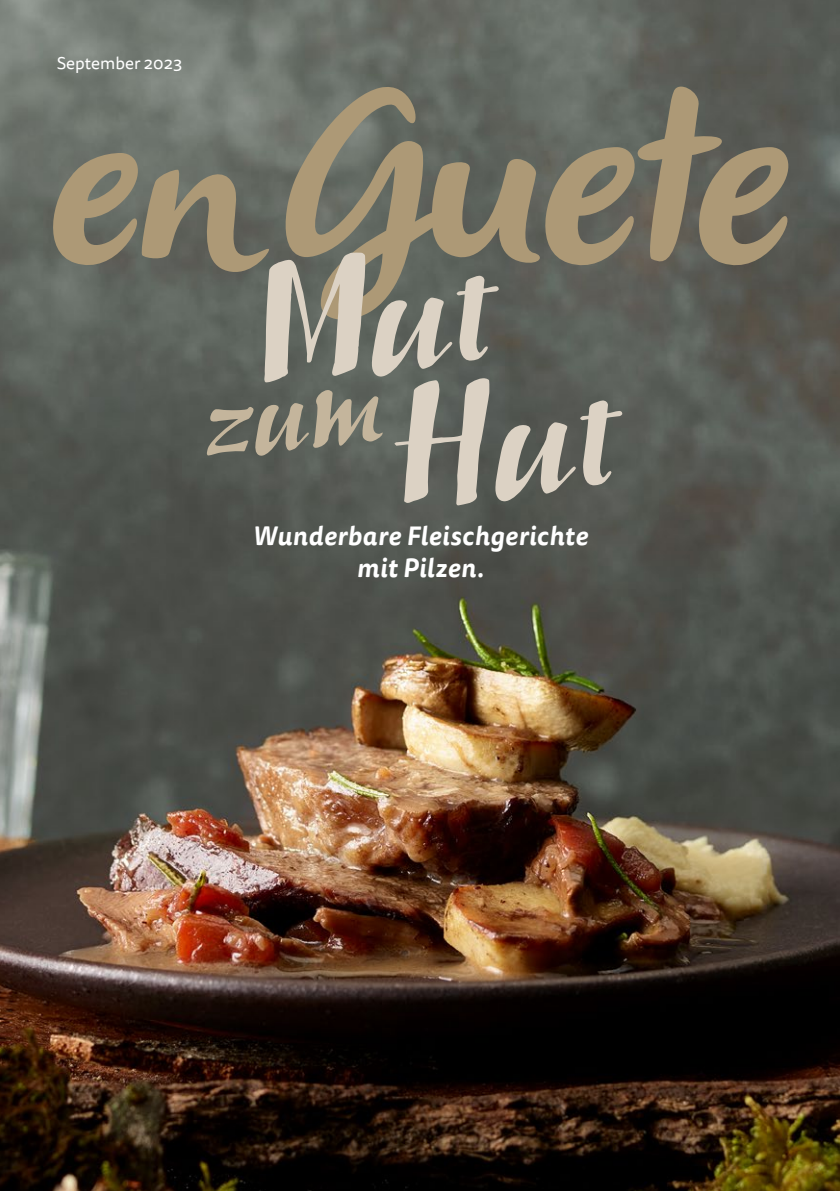
<style>
.page{position:relative;width:840px;height:1191px;background:#fff}
.page>*{position:absolute;margin:0;border:0;box-sizing:border-box;transform-origin:0 0}
.t1{font:italic 238px "Olivier";color:#ad9976}
.t2{font:italic 162px/135px "Bambusa Pro Basic";color:#dcd2c4}
.t3{font:italic 700 26px/32px "Tisa Sans OT";letter-spacing:.02em;color:#fff;text-align:center}
.t4{font:17px "Tisa Sans OT";color:#fff}
.s1{font-size:226px}
.s2{font-size:254px}
</style>
<div class="page">
<img style="left:0;top:0;width:839px;height:1191px">
<svg style="left:206px;top:385px;width:182px;height:71px;background:#5a5f59"></svg>
<p class="t4" style="left:57px;top:53px;width:127px">September 2023</p>
<h1 class="t1" style="left:45px;top:50px;width:793px"><span class="s1">en</span> <span class="s2">G</span>uete</h1>
<h2 class="t2" style="left:367px;top:245px;width:228px;text-indent:-129px;rotate:-5deg">Mut<br>Hut</h2>
<p class="t3" style="left:253px;top:521px;width:336px">Wunderbare Fleischgerichte mit Pilzen.</p>
</div>
